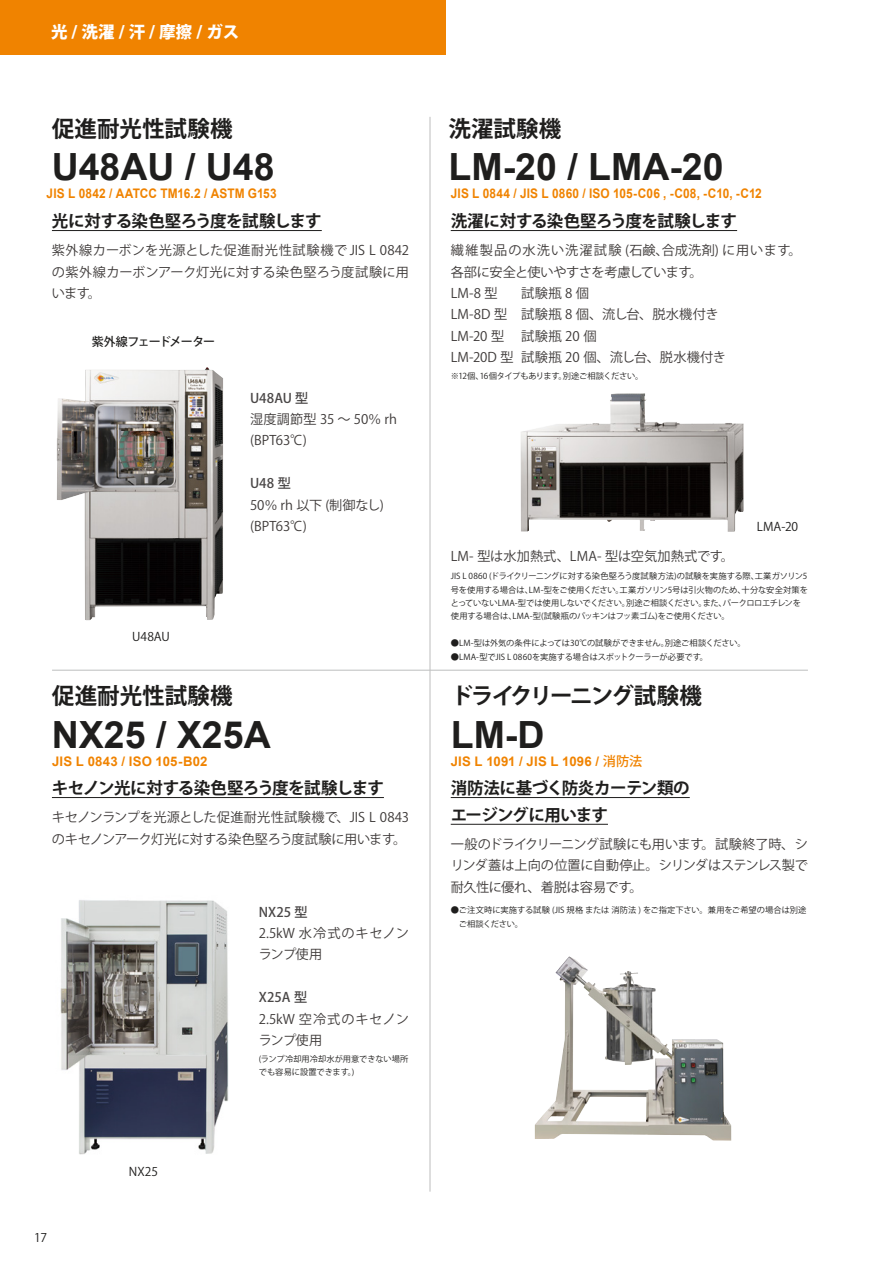
<style>
.page{position:relative;width:893px;height:1263px;background:#fff}
.page>*{position:absolute;margin:0;border:0;box-sizing:border-box;transform-origin:0 0}
.t1{font:700 37.5px "Arial";color:#1f1e1d}
.t2{font:700 22.5px "Koz Go Pro";color:#1f1e1d}
.t3{font:700 22.5px "Koz Go Pro";letter-spacing:-.085em;color:#1f1e1d}
.t4{font:700 16.5px/26.7px "Koz Go Pro";letter-spacing:-.035em;color:#1f1e1d}
.t5{font:800 16.5px "Koz Go Pro";color:#fff}
.t6{font:13.2px/21.5px "Koz Go Pro";color:#3e3a39}
.t7{font:700 13.2px "Arial";letter-spacing:.015em;color:#f08300;scale:.9 1}
.t8{font:13.2px/21.5px "Koz Go Pro";letter-spacing:-.02em;color:#3e3a39}
.t9{font:700 13.2px "Arial";letter-spacing:.015em;color:#f08300}
.t10{font:500 13.2px "Koz Go Pro";color:#4a4747}
.t11{font:13.2px/21.5px "Koz Go Pro";letter-spacing:.025em;color:#3e3a39}
.t12{font:13.2px/21.5px "Koz Go Pro";letter-spacing:.03em;color:#3e3a39}
.t13{font:12px "Koz Go Pro";letter-spacing:.005em;color:#1f1e1d}
.t14{font:500 12px "Koz Go Pro";letter-spacing:-.08em;color:#1f1e1d}
.t15{font:8.25px/13.4px "Koz Go Pro";letter-spacing:-.015em;color:#1f1e1d}
.t16{font:8.25px/13.4px "Koz Go Pro";letter-spacing:.005em;color:#1f1e1d}
.s1{font-family:"Koz Go Pro";font-weight:500}
</style>
<div class="page">
<div style="left:0;top:0;width:446px;height:54px;background:#f08300"></div>
<img style="left:520px;top:393px;width:224px;height:139px">
<img style="left:57px;top:367px;width:166px;height:253px">
<img style="left:60px;top:900px;width:169px;height:255px">
<img style="left:535px;top:957px;width:174px;height:182px">
<hr style="left:52px;top:230px;width:270px;height:1px;background:#1f1e1d">
<hr style="left:451px;top:230px;width:286px;height:1px;background:#1f1e1d">
<hr style="left:429px;top:117px;width:2px;height:1074px;background:#c1c2c2">
<hr style="left:52px;top:797px;width:332px;height:1px;background:#1f1e1d">
<hr style="left:52px;top:670px;width:756px;height:1px;background:#c1c2c2">
<hr style="left:451px;top:797px;width:239px;height:1px;background:#1f1e1d">
<hr style="left:451px;top:824px;width:157px;height:1px;background:#1f1e1d">
<h3 class="t5" style="left:51px;top:21px;width:190px">光/洗濯/汗/摩擦/ガス</h3>
<h2 class="t2" style="left:52px;top:114px;width:182px">促進耐光性試験機</h2>
<h2 class="t2" style="left:449px;top:114px;width:114px">洗濯試験機</h2>
<h1 class="t1" style="left:52px;top:142px;width:224px">U48AU / U48</h1>
<h1 class="t1" style="left:449px;top:142px;width:277px">LM-20 / LMA-20</h1>
<h3 class="t7" style="left:47px;top:185px;width:257px">JIS L 0842 / AATCC TM16.2 / ASTM G153</h3>
<h3 class="t7" style="left:451px;top:185px;width:347px">JIS L 0844 / JIS L 0860 / ISO 105-C06 , -C08, -C10, -C12</h3>
<h3 class="t4" style="left:52px;top:209px;width:271px">光に対する染色堅ろう度を試験します</h3>
<h3 class="t6" style="left:52px;top:240px;width:359px;text-align:justify">紫外線カーボンを光源とした促進耐光性試験機で JIS L 0842の紫外線カーボンアーク灯光に対する染色堅ろう度試験に用います。</h3>
<h3 class="t4" style="left:451px;top:209px;width:288px">洗濯に対する染色堅ろう度を試験します</h3>
<h3 class="t6" style="left:451px;top:240px;width:353px">繊維製品の水洗い洗濯試験 (石鹸、合成洗剤) に用います。各部に安全と使いやすさを考慮しています。<br>LM-8 型</h3>
<h3 class="t6" style="left:451px;top:283px;width:269px;text-indent:71px">試験瓶 8個<br>LM-8D 型 試験瓶 8 個、流し台、脱水機付き<br>LM-20 型</h3>
<h3 class="t6" style="left:451px;top:326px;width:277px;text-indent:71px">試験瓶 20 個<br>LM-20D 型試験瓶 20 個、流し台、脱水機付き</h3>
<p class="t15" style="left:451px;top:370px;width:194px">※12個、16個タイプもあります。別途ご相談ください。</p>
<h3 class="t14" style="left:92px;top:334px;width:125px">紫外線フェードメーター</h3>
<h3 class="t10" style="left:250px;top:389px;width:60px">U48AU 型</h3>
<h3 class="t6" style="left:250px;top:409px;width:148px">湿度調節型 35 ～ 50％ rh (BPT63℃)</h3>
<h3 class="t10" style="left:250px;top:475px;width:42px">U48 型</h3>
<h3 class="t6" style="left:250px;top:494px;width:135px">50％ rh 以下 (制御なし) (BPT63℃)</h3>
<h3 class="t13" style="left:132px;top:628px;width:39px">U48AU</h3>
<h2 class="t2" style="left:52px;top:681px;width:182px">促進耐光性試験機</h2>
<h1 class="t1" style="left:52px;top:710px;width:220px">NX25 / X25A</h1>
<h3 class="t9" style="left:52px;top:753px;width:157px">JIS L 0843 / ISO 105-B02</h3>
<h3 class="t4" style="left:52px;top:776px;width:333px">キセノン光に対する染色堅ろう度を試験します</h3>
<h3 class="t8" style="left:52px;top:807px;width:359px">キセノンランプを光源とした促進耐光性試験機で、JIS L 0843のキセノンアーク灯光に対する染色堅ろう度試験に用います。</h3>
<h3 class="t13" style="left:34px;top:1230px;width:15px">17</h3>
<h3 class="t13" style="left:129px;top:1163px;width:31px">NX25</h3>
<h3 class="t10" style="left:259px;top:903px;width:51px">NX25 型</h3>
<h3 class="t11" style="left:259px;top:923px;width:152px">2.5kW 水冷式のキセノンランプ使用</h3>
<h3 class="t10" style="left:259px;top:989px;width:50px">X25A 型</h3>
<h3 class="t12" style="left:259px;top:1008px;width:152px">2.5kW 空冷式のキセノンランプ使用</h3>
<p class="t15" style="left:259px;top:1052px;width:151px">(ランプ冷却用冷却水が用意できない場所でも容易に設置できます。)</p>
<h3 class="t6" style="left:451px;top:546px;width:285px">LM- 型は水加熱式、LMA- 型は空気加熱式です。</h3>
<h3 class="t13" style="left:757px;top:519px;width:43px">LMA-20</h3>
<p class="t15" style="left:451px;top:570px;width:359px">JIS L 0860 (ドライクリーニングに対する染色堅ろう度試験方法)の試験を実施する際、工業ガソリン5号を使用する場合は、LM-型をご使用ください。工業ガソリン5号は引火物のため、十分な安全対策をとっていないLMA-型では使用しないでください。別途ご相談ください。また、パークロロエチレンを使用する場合は、LMA-型(試験瓶のパッキンはフッ素ゴム)をご使用ください。</p>
<p class="t15" style="left:451px;top:637px;width:296px">●LM-型は外気の条件によっては30℃の試験ができません。別途ご相談ください。</p>
<p class="t15" style="left:451px;top:650px;width:259px">●LMA-型でJIS L 0860を実施する場合はスポットクーラーが必要です。</p>
<h2 class="t3" style="left:451px;top:681px;width:253px">ドライクリーニング試験機</h2>
<h1 class="t1" style="left:451px;top:710px;width:95px">LM-D</h1>
<h3 class="t9" style="left:451px;top:753px;width:193px">JIS L 1091 / JIS L 1096 / <span class="s1">消防法</span></h3>
<h3 class="t4" style="left:451px;top:776px;width:241px">消防法に基づく防炎カーテン類のエージングに用います</h3>
<h3 class="t6" style="left:451px;top:834px;width:359px;text-align:justify">一般のドライクリーニング試験にも用います。試験終了時、シリンダ蓋は上向の位置に自動停止。シリンダはステンレス製で耐久性に優れ、着脱は容易です。</h3>
<p class="t16" style="left:459px;top:904px;width:349px;text-indent:-8px">●ご注文時に実施する試験 (JIS 規格 または 消防法 ) をご指定下さい。兼用をご希望の場合は別途ご相談ください。</p>
</div>
